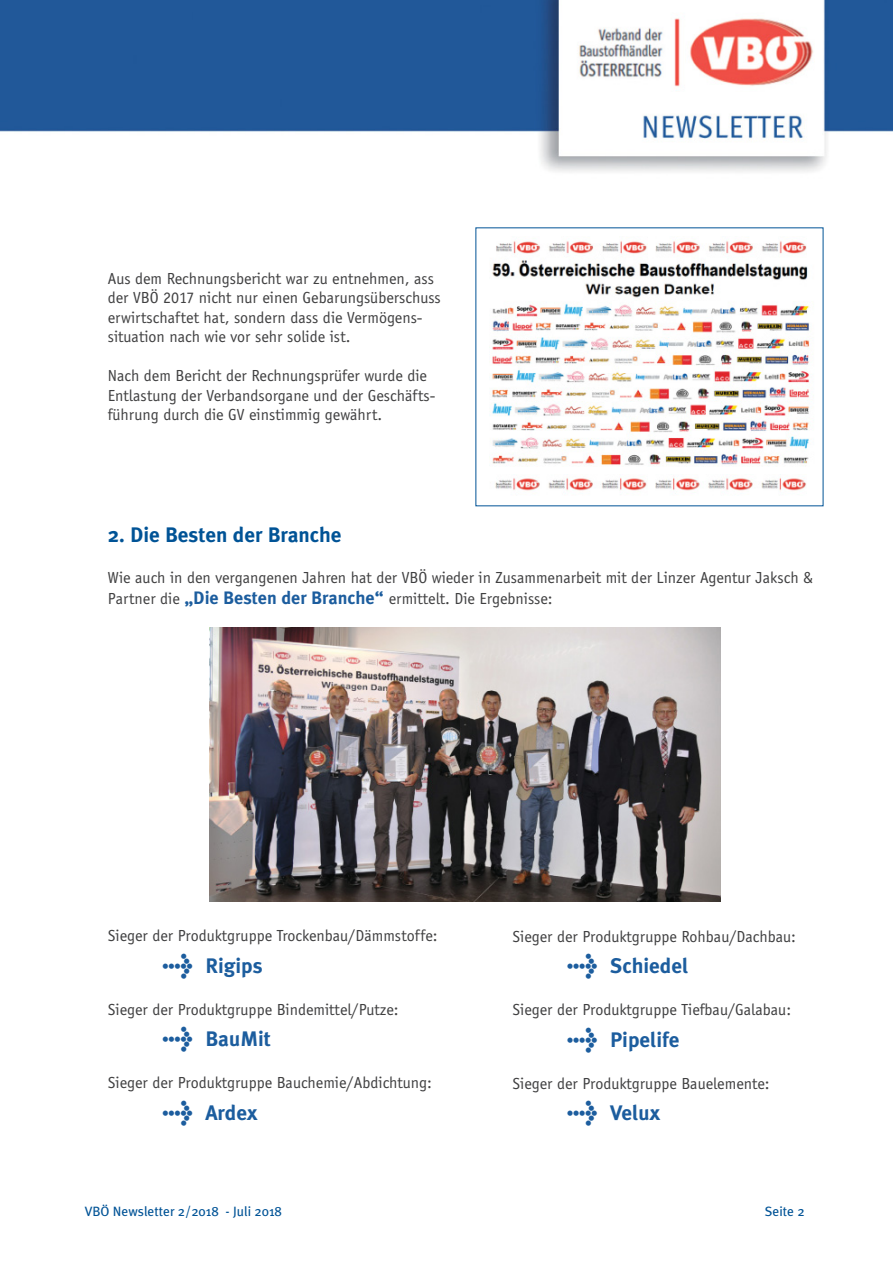
<style>
.page{position:relative;width:893px;height:1262px;background:#fff}
.page>*{position:absolute;margin:0;border:0;box-sizing:border-box;transform-origin:0 0}
.t1{font:700 21px "Meta Plus";color:#1c5d9e}
.t2{font:700 21px "Meta Plus";color:#005396}
.t3{font:16.5px/19.5px "Officina Sans";color:#404041}
.t4{font:13.5px "Meta Plus";color:#005396}
.s1{font-family:"Meta Plus";font-weight:700;font-size:18px;color:#1c5d9e}
.s2{font-weight:900;font-size:24px}
</style>
<div class="page">
<img style="left:0;top:0;width:892px;height:172px">
<img style="left:492px;top:240px;width:318px;height:251px">
<img style="left:209px;top:628px;width:511px;height:273px">
<p class="t3" style="left:108px;top:270px;width:334px">Aus dem Rechnungsbericht war zu entnehmen, ass der VBÖ 2017 nicht nur einen Gebarungsüberschuss erwirtschaftet hat, sondern dass die Vermögens&shy;situation nach wie vor sehr solide ist.</p>
<p class="t3" style="left:108px;top:368px;width:329px">Nach dem Bericht der Rechnungsprüfer wurde die<br>Entlastung der Verbandsorgane und der Geschäfts&shy;führung durch die GV einstimmig gewährt.</p>
<p class="t2" style="left:108px;top:527px;width:235px">2. Die Besten der Branche</p>
<p class="t3" style="left:108px;top:568px;width:706px;line-height:21px">Wie auch in den vergangenen Jahren hat der VBÖ wieder in Zusammenarbeit mit der Linzer Agentur Jaksch &amp;<br>Partner die <span class="s1">„Die Besten der Branche“</span> ermittelt. Die Ergebnisse:</p>
<p class="t3" style="left:108px;top:927px;width:331px">Sieger der Produktgruppe Trockenbau/Dämmstoffe:</p>
<p class="t1" style="left:162px;top:958px;width:102px"><span class="s2">&gt;</span> Rigips</p>
<p class="t3" style="left:108px;top:1001px;width:292px">Sieger der Produktgruppe Bindemittel/Putze:</p>
<p class="t1" style="left:162px;top:1031px;width:110px"><span class="s2">&gt;</span> BauMit</p>
<p class="t3" style="left:108px;top:1074px;width:326px">Sieger der Produktgruppe Bauchemie/Abdichtung:</p>
<p class="t1" style="left:162px;top:1105px;width:97px"><span class="s2">&gt;</span> Ardex</p>
<p class="t3" style="left:512px;top:928px;width:285px">Sieger der Produktgruppe Rohbau/Dachbau:</p>
<p class="t1" style="left:566px;top:958px;width:123px"><span class="s2">&gt;</span> Schiedel</p>
<p class="t3" style="left:512px;top:1001px;width:280px">Sieger der Produktgruppe Tiefbau/Galabau:</p>
<p class="t1" style="left:566px;top:1032px;width:114px"><span class="s2">&gt;</span> Pipelife</p>
<p class="t3" style="left:512px;top:1075px;width:259px">Sieger der Produktgruppe Bauelemente:</p>
<p class="t1" style="left:566px;top:1105px;width:95px"><span class="s2">&gt;</span> Velux</p>
<p class="t4" style="left:85px;top:1206px;width:199px">VBÖ Newsletter 2/2018 - Juli 2018</p>
<p class="t4" style="left:764px;top:1206px;width:41px">Seite 2</p>
</div>
